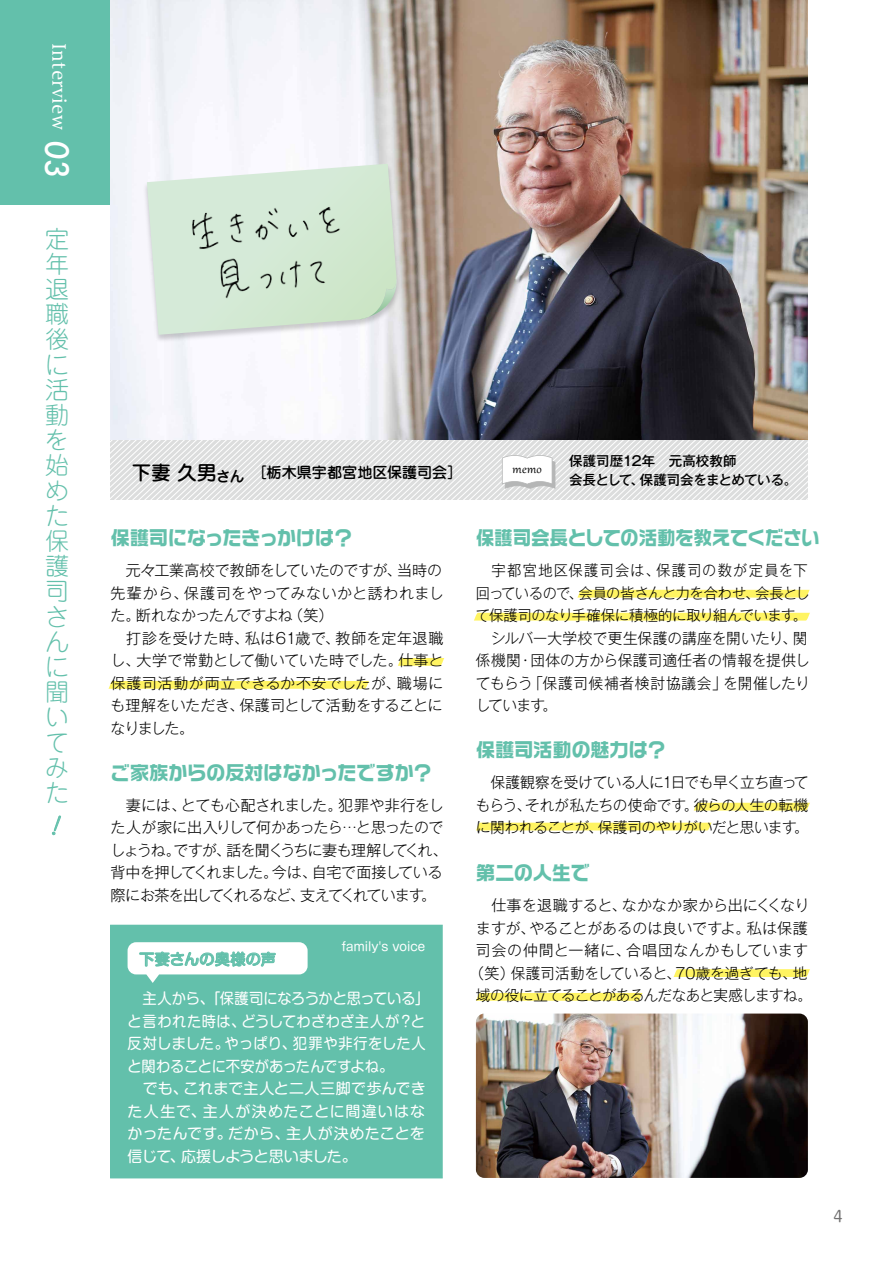
<style>
.page{position:relative;width:893px;height:1263px;background:#fff}
.page>*{position:absolute;margin:0;border:0;box-sizing:border-box;transform-origin:0 0}
.t1{font:300 24px/25.2px "Jun 101 Pro";color:#63c0ab;text-align:justify}
.t2{font:19.5px "True Logo G Extra RKSJ H";letter-spacing:-.025em;color:#63c0ab}
.t3{font:19.5px "True Logo G Extra RKSJ H";letter-spacing:-.025em;color:#63c0ab;scale:.96 1}
.t4{font:18px "Hiragino UD Serif Std W4";letter-spacing:.025em;color:#fff}
.t5{font:300 15px/22.5px "Gothic MB101 Pr 5";letter-spacing:-.01em;color:#000}
.t6{font:15px/22.5px "Shin M Go Pro";letter-spacing:.01em;color:#fff;scale:.95 1}
.t7{font:300 15px/22.5px "Gothic MB101 Pr 5";letter-spacing:-.01em;color:#000;scale:.95 1}
.t8{font:300 15px/22.5px "Gothic MB101 Pr 5";letter-spacing:-.045em;color:#000}
.t9{font:500 15px "Jun 34 Pro";letter-spacing:.005em;color:#000}
.t10{font:500 15px "Shin M Go Pro";letter-spacing:.015em;color:#63c0ab}
.t11{font:15px "Gabriola";color:#000}
.t12{font:15px "Shin M Go Pro";color:#727171}
.t13{font:500 13.5px "Gothic MB101 Pr 5";letter-spacing:-.035em;color:#000}
.t14{font:500 13.5px "Gothic MB101 Pr 5";letter-spacing:-.005em;color:#000}
.t15{font:12px "Shin M Go Pro";letter-spacing:-.005em;color:#fff}
.s1{font-family:"Futura";font-weight:500;font-style:italic;font-size:31.5px}
.s2{font-size:19.5px}
</style>
<div class="page">
<svg style="left:398px;top:658px;width:46px;height:8px"></svg>
<svg style="left:108px;top:681px;width:261px;height:8px;background:#fff468"></svg>
<svg style="left:577px;top:590px;width:233px;height:8px;background:#fff46c"></svg>
<svg style="left:474px;top:613px;width:336px;height:8px;background:#fff46b"></svg>
<svg style="left:694px;top:803px;width:116px;height:7px"></svg>
<div style="left:476px;top:823px;width:236px;height:7px;background:#fff462"></div>
<svg style="left:673px;top:969px;width:137px;height:8px"></svg>
<svg style="left:476px;top:993px;width:167px;height:8px"></svg>
<div style="left:0;top:0;width:111px;height:204px;background:#63c0ab"></div>
<img style="left:111px;top:0;width:697px;height:440px">
<img style="left:476px;top:1013px;width:332px;height:165px">
<div style="left:111px;top:925px;width:331px;height:253px;background:#63c0ab"></div>
<div style="left:110px;top:925px;width:332px;height:253px;border:1px solid #63c0ab"></div>
<svg style="left:128px;top:942px;width:180px;height:41px"></svg>
<svg style="left:111px;top:440px;width:697px;height:60px"></svg>
<img style="left:140px;top:162px;width:263px;height:184px">
<svg style="left:159px;top:164px;width:241px;height:171px;background:#d6e8d7"></svg>
<img style="left:189px;top:198px;width:159px;height:106px">
<svg style="left:52px;top:815px;width:9px;height:20px"></svg>
<p class="t4" style="left:73px;top:43px;width:138px;rotate:90deg">Interview <span class="s1">03</span></p>
<h1 class="t1" style="left:45px;top:223px;width:25px">定年退職後に活動を始めた保護司さんに聞いてみた</h1>
<p class="t14" style="left:569px;top:450px;width:169px">保護司歴12年　元高校教師</p>
<p class="t9" style="left:132px;top:461px;width:332px"><span class="s2">下妻 久男</span>さん［栃木県宇都宮地区保護司会］</p>
<p class="t13" style="left:569px;top:469px;width:230px">会長として、保護司会をまとめている。</p>
<p class="t11" style="left:513px;top:459px;width:31px">memo</p>
<h2 class="t2" style="left:111px;top:528px;width:244px">保護司になったきっかけは？</h2>
<p class="t5" style="left:111px;top:558px;width:335px">　元々工業高校で教師をしていたのですが、当時の先輩から、保護司をやってみないかと誘われました。断れなかったんですよね（笑）<br>　打診を受けた時、私は61歳で、教師を定年退職し、大学で常勤として働いていた時でした。仕事と保護司活動が両立できるか不安でしたが、職場にも理解をいただき、保護司として活動をすることになりました。</p>
<h2 class="t2" style="left:111px;top:762px;width:323px">ご家族からの反対はなかったですか？</h2>
<p class="t8" style="left:111px;top:792px;width:338px">　妻には、とても心配されました。犯罪や非行をした人が家に出入りして何かあったら…と思ったのでしょうね。ですが、話を聞くうちに妻も理解してくれ、背中を押してくれました。今は、自宅で面接している際にお茶を出してくれるなど、支えてくれています。</p>
<p class="t10" style="left:139px;top:947px;width:138px">下妻さんの奥様の声</p>
<p class="t15" style="left:341px;top:937px;width:85px">family's voice</p>
<p class="t6" style="left:128px;top:986px;width:319px;text-indent:15px">主人から、「保護司になろうかと思っている」と言われた時は、どうしてわざわざ主人が？と反対しました。やっぱり、犯罪や非行をした人と関わることに不安があったんですよね。<br>　でも、これまで主人と二人三脚で歩んできた人生で、主人が決めたことに間違いはなかったんです。だから、主人が決めたことを信じて、応援しようと思いました。</p>
<h2 class="t3" style="left:476px;top:528px;width:360px">保護司会長としての活動を教えてください</h2>
<p class="t7" style="left:476px;top:558px;width:353px">　宇都宮地区保護司会は、保護司の数が定員を下回っているので、会員の皆さんと力を合わせ、会長として保護司のなり手確保に積極的に取り組んでいます。　シルバー大学校で更生保護の講座を開いたり、関係機関・団体の方から保護司適任者の情報を提供してもらう「保護司候補者検討協議会」を開催したりしています。</p>
<h2 class="t2" style="left:476px;top:740px;width:192px">保護司活動の魅力は？</h2>
<p class="t5" style="left:476px;top:770px;width:335px;text-align:justify">　保護観察を受けている人に1日でも早く立ち直ってもらう、それが私たちの使命です。彼らの人生の転機に関われることが、保護司のやりがいだと思います。</p>
<h2 class="t2" style="left:476px;top:863px;width:116px">第二の人生で</h2>
<p class="t5" style="left:469px;top:893px;width:344px;text-align:center">　仕事を退職すると、なかなか家から出にくくなりますが、やることがあるのは良いですよ。私は保護司会の仲間と一緒に、合唱団なんかもしています（笑）保護司活動をしていると、70歳を過ぎても、地域の役に立てることがあるんだなあと実感しますね。</p>
<p class="t12" style="left:833px;top:1204px;width:11px">4</p>
</div>
